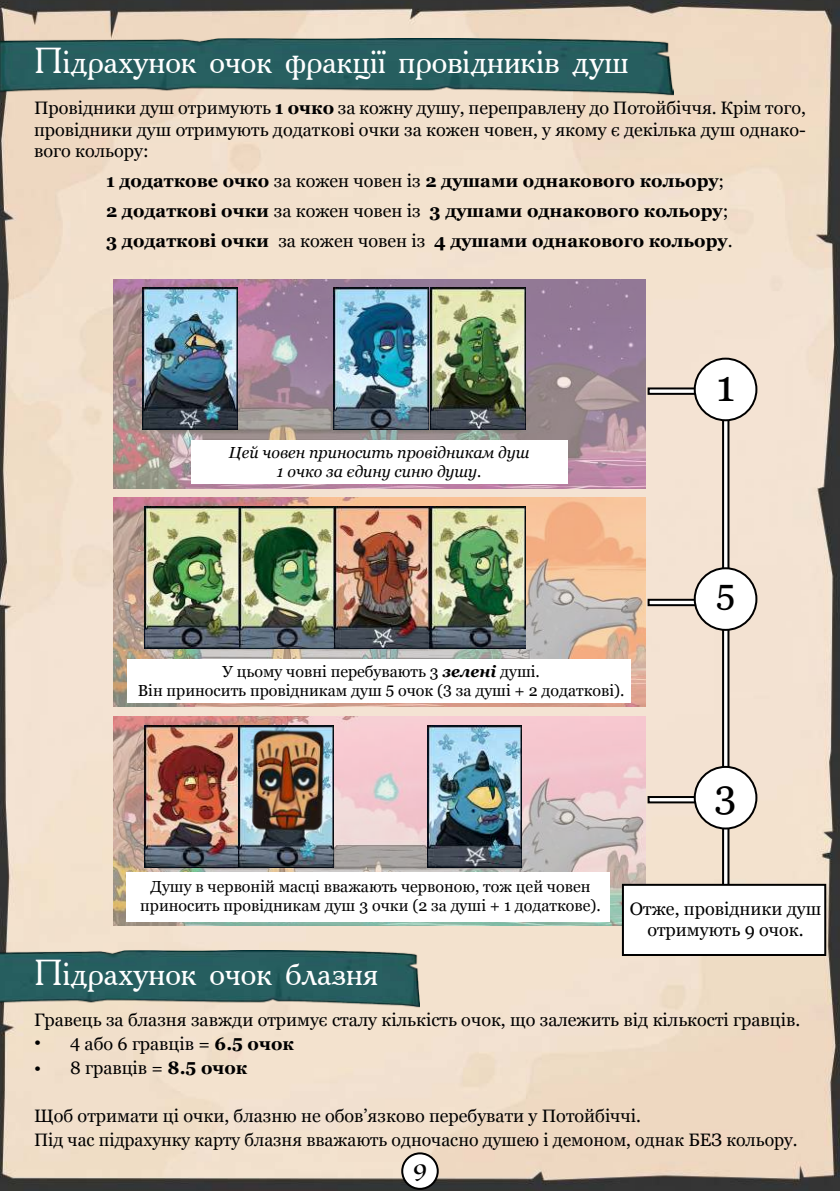
<style>
.page{position:relative;width:840px;height:1191px;background:#fff}
.page>*{position:absolute;margin:0;border:0;box-sizing:border-box;transform-origin:0 0}
.t1{font:44px "Georgia";color:#000}
.t2{font:40px "Georgia";color:#000}
.t3{font:36px "Academy";color:#fff}
.t4{font:36px "Georgia";color:#000}
.t5{font:24px "Luminari";color:#000}
.t6{font:18px/21.6px "Georgia";color:#000;text-align:justify}
.t7{font:700 18px/30px "Georgia";color:#000}
.t8{font:16px/19.2px "Georgia";color:#000;text-align:center}
.t9{font:italic 16px/19.2px "Georgia";color:#000;text-align:center}
.s1{font-weight:700}
.s2{font-weight:400}
.s3{font-weight:700;font-style:italic}
</style>
<div class="page">
<img style="left:0;top:0;width:1px;height:1188px">
<img style="left:1px;top:0;width:838px;height:1191px">
<div style="left:402px;top:1153px;width:35px;height:35px;background:#fff;border-radius:50%"></div>
<div style="left:401px;top:1152px;width:37px;height:37px;border:2px solid #000;border-radius:50%"></div>
<svg style="left:724px;top:421px;width:2px;height:463px"></svg>
<div style="left:721px;top:409px;width:8px;height:484px;border:2px solid #000"></div>
<div style="left:648px;top:600px;width:76px;height:5px;background:#fff"></div>
<div style="left:647px;top:599px;width:78px;height:7px;border:2px solid #000"></div>
<div style="left:648px;top:388px;width:76px;height:6px;background:#fff"></div>
<div style="left:647px;top:387px;width:78px;height:8px;border:2px solid #000"></div>
<div style="left:648px;top:797px;width:76px;height:5px;background:#fff"></div>
<div style="left:647px;top:796px;width:78px;height:7px;border:2px solid #000"></div>
<img style="left:113px;top:279px;width:532px;height:209px">
<img style="left:113px;top:498px;width:532px;height:209px">
<img style="left:113px;top:716px;width:532px;height:209px">
<div style="left:694px;top:359px;width:62px;height:61px;background:#fff;border-radius:50%"></div>
<div style="left:693px;top:358px;width:64px;height:63px;border:2px solid #000;border-radius:50%"></div>
<div style="left:694px;top:568px;width:62px;height:62px;background:#fff;border-radius:50%"></div>
<div style="left:693px;top:567px;width:64px;height:64px;border:2px solid #000;border-radius:50%"></div>
<div style="left:694px;top:767px;width:62px;height:61px;background:#fff;border-radius:50%"></div>
<div style="left:693px;top:766px;width:64px;height:63px;border:2px solid #000;border-radius:50%"></div>
<div style="left:191px;top:440px;width:376px;height:44px;background:#fff"></div>
<div style="left:127px;top:659px;width:503px;height:44px;background:#fff"></div>
<div style="left:127px;top:872px;width:482px;height:49px;background:#fff"></div>
<div style="left:622px;top:885px;width:202px;height:70px;background:#fff"></div>
<div style="left:621px;top:884px;width:204px;height:72px;border:2px solid #000"></div>
<img style="left:0;top:38px;width:672px;height:61px">
<img style="left:0;top:950px;width:420px;height:60px">
<img style="left:143px;top:288px;width:94px;height:142px">
<img style="left:334px;top:288px;width:94px;height:142px">
<img style="left:145px;top:506px;width:380px;height:142px">
<img style="left:145px;top:725px;width:188px;height:142px">
<img style="left:427px;top:725px;width:94px;height:142px">
<img style="left:430px;top:288px;width:95px;height:142px">
<img style="left:224px;top:717px;width:128px;height:127px">
<h3 class="t3" style="left:34px;top:47px;width:595px">Підрахунок очок фракції провідників душ</h3>
<p class="t6" style="left:34px;top:96px;width:773px">Провідники душ отримують <span class="s1">1 очко</span> за кожну душу, переправлену до Потойбіччя. Крім того, провідники душ отримують додаткові очки за кожен човен, у якому є декілька душ однако&shy;вого кольору:</p>
<p class="t7" style="left:106px;top:165px;width:627px">1 додаткове очко <span class="s2">за кожен човен із</span> 2 душами однакового кольору<span class="s2">;<br></span>2 додаткові очки <span class="s2">за кожен човен із</span> 3 душами однакового кольору<span class="s2">;<br></span>3 додаткові очки <span class="s2">за кожен човен із</span> 4 душами однакового кольору<span class="s2">.</span></p>
<p class="t9" style="left:229px;top:442px;width:302px">Цей човен приносить провідникам душ<br>1 очко за єдину синю душу.</p>
<p class="t8" style="left:138px;top:661px;width:488px">У цьому човні перебувають 3 <span class="s3">зелені</span> душі.<br>Він приносить провідникам душ 5 очок (3 за душі + 2 додаткові).</p>
<h1 class="t1" style="left:715px;top:368px;width:20px">1</h1>
<h3 class="t4" style="left:715px;top:565px;width:21px">5</h3>
<h2 class="t2" style="left:714px;top:764px;width:24px">3</h2>
<p class="t8" style="left:140px;top:876px;width:462px">Душу в червоній масці вважають червоною, тож цей човен приносить провідникам душ 3 очки (2 за душі + 1 додаткове).</p>
<h3 class="t3" style="left:34px;top:959px;width:345px">Підрахунок очок блазня</h3>
<p class="t6" style="left:629px;top:897px;width:193px;text-align:center">Отже, провідники душ отримують 9 очок.</p>
<p class="t6" style="left:34px;top:1008px;width:767px">Гравець за блазня завжди отримує сталу кількість очок, що залежить від кількості гравців.</p>
<p class="t6" style="left:34px;top:1034px;width:261px">• 4 або 6 гравців = <span class="s1">6.5 очок</span></p>
<p class="t6" style="left:34px;top:1058px;width:215px">• 8 гравців = <span class="s1">8.5 очок</span></p>
<p class="t6" style="left:34px;top:1103px;width:764px;line-height:24px">Щоб отримати ці очки, блазню не обовʼязково перебувати у Потойбіччі.<br>Під час підрахунку карту блазня вважають одночасно душею і демоном, однак БЕЗ кольору.</p>
<h3 class="t5" style="left:413px;top:1157px;width:15px">9</h3>
</div>
